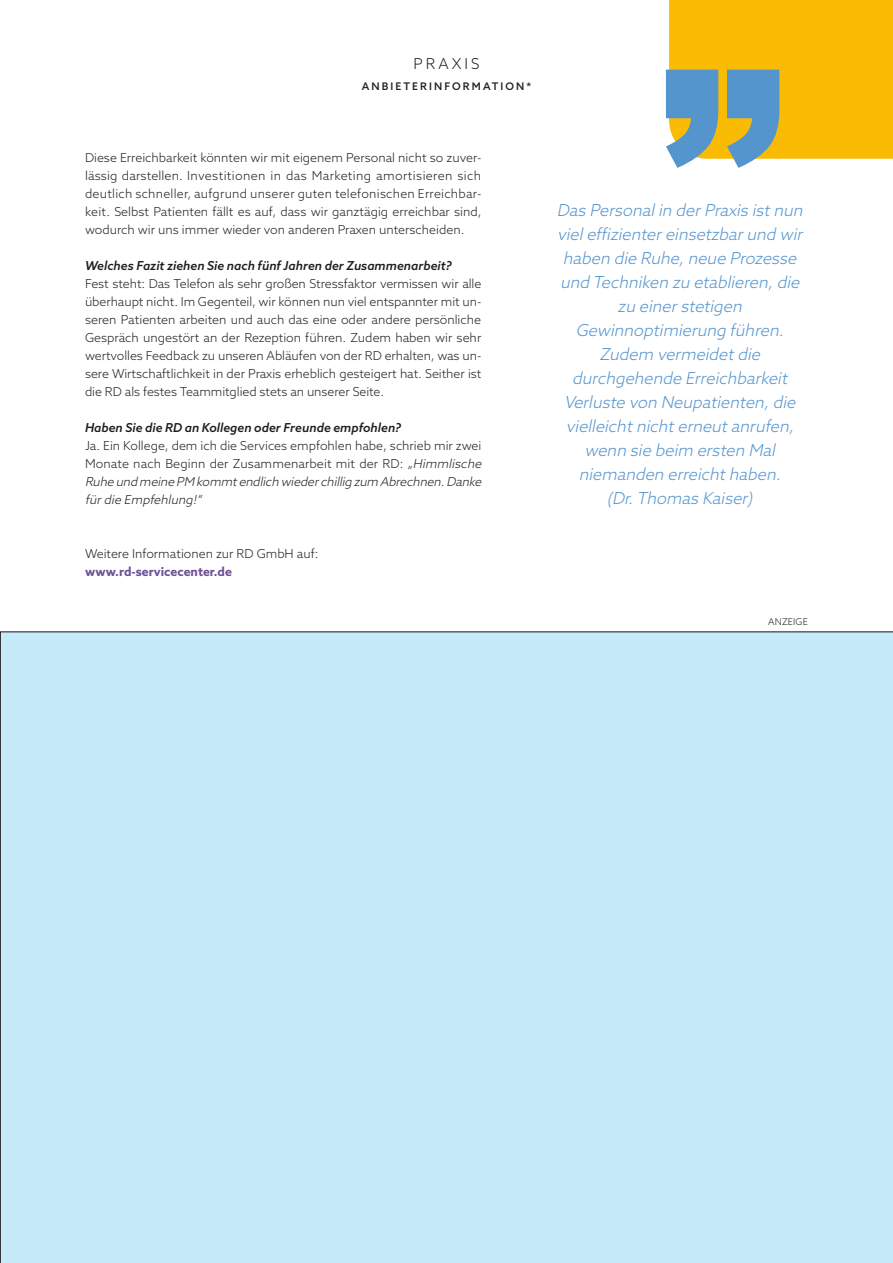
<style>
.page{position:relative;width:893px;height:1263px;background:#fff}
.page>*{position:absolute;margin:0;border:0;box-sizing:border-box;transform-origin:0 0}
.Content{font:italic 300 16.5px/24px "Azo Sans";color:#5595ce;text-align:center}
.Header_Category{font:300 15px "Azo Sans";letter-spacing:.2em;color:#231f20}
.Content-2{font:300 12.3px/18px "Azo Sans";color:#231f20;text-align:justify}
.Question{font:italic 500 12.3px "Azo Sans";color:#1a1c21}
.Content-3{font:700 12.3px "Azo Sans";color:#6e5097}
.Header_Category_Sub{font:500 10.5px "Azo Sans";letter-spacing:.2em;color:#231f20}
.Ad{font:300 9.3px "Azo Sans";letter-spacing:.02em;color:#231f20}
.s1{font-style:italic}
</style>
<div class="page">
<svg style="left:666px;top:0;width:227px;height:168px;background:#d8b73c"></svg>
<div style="left:0;top:631px;width:893px;height:632px;background:#c6eafa"></div>
<p class="Header_Category" style="left:414px;top:54px;width:67px">PRAXIS</p>
<p class="Header_Category_Sub" style="left:362px;top:79px;width:171px">ANBIETERINFORMATION*</p>
<p class="Content-2" style="left:85px;top:149px;width:398px">Diese Erreichbarkeit könnten wir mit eigenem Personal nicht so zuver&shy;lässig darstellen. Investitionen in das Marketing amortisieren sich deutlich schneller, aufgrund unserer guten telefonischen Erreichbar&shy;keit. Selbst Patienten fällt es auf, dass wir ganztägig erreichbar sind, wodurch wir uns immer wieder von anderen Praxen unterscheiden.</p>
<p class="Question" style="left:85px;top:258px;width:368px">Welches Fazit ziehen Sie nach fünf Jahren der Zusammenarbeit?</p>
<p class="Content-2" style="left:85px;top:275px;width:398px">Fest steht: Das Telefon als sehr großen Stressfaktor vermissen wir alle überhaupt nicht. Im Gegenteil, wir können nun viel entspannter mit un&shy;seren Patienten arbeiten und auch das eine oder andere persönliche Gespräch ungestört an der Rezeption führen. Zudem haben wir sehr wertvolles Feedback zu unseren Abläufen von der RD erhalten, was un&shy;sere Wirtschaftlichkeit in der Praxis erheblich gesteigert hat. Seither ist die RD als festes Teammitglied stets an unserer Seite.</p>
<p class="Question" style="left:85px;top:420px;width:318px">Haben Sie die RD an Kollegen oder Freunde empfohlen?</p>
<p class="Content-2" style="left:85px;top:437px;width:401px;text-align:left">Ja. Ein Kollege, dem ich die Services empfohlen habe, schrieb mir zwei Monate nach Beginn der Zusammenarbeit mit der RD: <span class="s1">„Himmlische Ruhe und meine PM kommtendlich wiederchillig zum Abrechnen.Danke fürdie Empfehlung!“</span></p>
<p class="Content-2" style="left:85px;top:545px;width:235px">Weitere Informationen zur RD GmbH auf:</p>
<p class="Content-3" style="left:85px;top:564px;width:148px">www.rd-servicecenter.de</p>
<p class="Content" style="left:557px;top:198px;width:252px">Das Personalin derPraxis istnun vieleffizientereinsetzbarund wir haben die Ruhe,neue Prozesse und Techniken zu etablieren,die zu einerstetigen<br>Gewinnoptimierung führen.<br>Zudem vermeidetdie durchgehende Erreichbarkeit<br>Verluste von Neupatienten,die vielleichtnichterneutanrufen, wenn sie beim ersten Mal niemanden erreichthaben. (Dr.Thomas Kaiser)</p>
<p class="Ad" style="left:768px;top:616px;width:41px">ANZEIGE</p>
</div>
